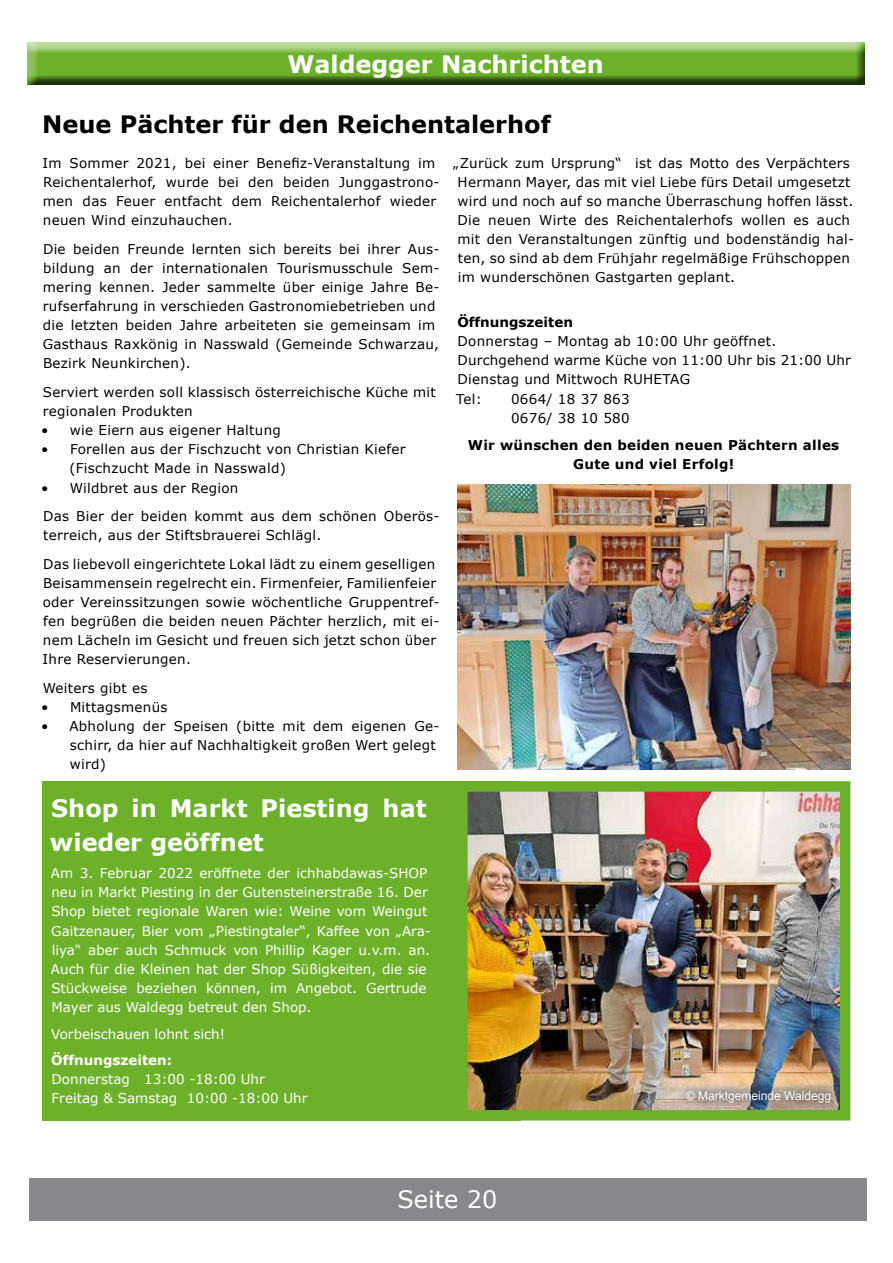
<style>
.page{position:relative;width:893px;height:1263px;background:#fff}
.page>*{position:absolute;margin:0;border:0;box-sizing:border-box;transform-origin:0 0}
.t1{font:700 24px/34px "Verdana";color:#fff}
.t2{font:700 24px "Verdana";color:#000}
.t3{font:24px "Verdana";color:#fff}
.t4{font:13.5px/19.2px "Verdana";letter-spacing:.02em;color:#000}
.t5{font:13.5px/19.2px "Verdana";color:#fff}
.t6{font:700 13.5px/19.2px "Verdana";letter-spacing:.02em;color:#000;text-align:center}
.t7{font:700 13.5px "Verdana";color:#fff}
.t8{font:700 13.5px "Verdana";color:#000}
.t9{font:12px "Arial";color:#fff}
</style>
<div class="page">
<div style="left:29px;top:1178px;width:837px;height:42px;background:#88888a"></div>
<div style="left:27px;top:42px;width:841px;height:43px;background:#000;opacity:.75"></div>
<div style="left:387px;top:781px;width:134px;height:339px;background:#6db12b"></div>
<img style="left:457px;top:484px;width:393px;height:286px">
<div style="left:43px;top:781px;width:393px;height:339px;background:#6db12b"></div>
<img style="left:452px;top:781px;width:399px;height:340px">
<img style="left:677px;top:1081px;width:163px;height:30px">
<h1 class="t1" style="left:287px;top:47px;width:318px">Waldegger Nachrichten</h1>
<h1 class="t2" style="left:42px;top:109px;width:510px">Neue Pächter für den Reichentalerhof</h1>
<p class="t4" style="left:43px;top:153px;width:398px">Im Sommer 2021, bei einer Benefiz-Veranstaltung im Reichentalerhof, wurde bei den beiden Junggastrono&shy;men das Feuer entfacht dem Reichentalerhof wieder neuen Wind einzuhauchen.</p>
<p class="t4" style="left:43px;top:239px;width:398px">Die beiden Freunde lernten sich bereits bei ihrer Aus&shy;bildung an der internationalen Tourismusschule Sem&shy;mering kennen. Jeder sammelte über einige Jahre Be&shy;rufserfahrung in verschieden Gastronomiebetrieben und die letzten beiden Jahre arbeiteten sie gemeinsam im Gasthaus Raxkönig in Nasswald (Gemeinde Schwarzau, Bezirk Neunkirchen).</p>
<p class="t4" style="left:43px;top:383px;width:395px">Serviert werden soll klassisch österreichische Küche mit regionalen Produkten</p>
<p class="t4" style="left:41px;top:421px;width:241px">• wie Eiern aus eigener Haltung</p>
<p class="t4" style="left:70px;top:440px;width:338px;text-indent:-28px">• Forellen aus der Fischzucht von Christian Kiefer (Fischzucht Made in Nasswald)</p>
<p class="t4" style="left:41px;top:474px;width:400px;line-height:28.5px">• Wildbret aus der Region<br>Das Bier der beiden kommt aus dem schönen Oberös-</p>
<p class="t4" style="left:43px;top:521px;width:394px;line-height:28.5px">terreich, aus der Stiftsbrauerei Schlägl.<br>Das liebevoll eingerichtete Lokal lädt zu einem geselligen</p>
<p class="t4" style="left:43px;top:573px;width:398px">Beisammensein regelrecht ein. Firmenfeier, Familienfeier oder Vereinssitzungen sowie wöchentliche Gruppentref&shy;fen begrüßen die beiden neuen Pächter herzlich, mit ei&shy;nem Lächeln im Gesicht und freuen sich jetzt schon über Ihre Reservierungen.</p>
<p class="t4" style="left:43px;top:678px;width:106px">Weiters gibt es</p>
<p class="t4" style="left:41px;top:698px;width:128px">• Mittagsmenüs</p>
<p class="t4" style="left:70px;top:717px;width:371px;text-indent:-29px">• Abholung der Speisen (bitte mit dem eigenen Ge&shy;schirr, da hier auf Nachhaltigkeit großen Wert gelegt wird)</p>
<h1 class="t1" style="left:50px;top:791px;width:378px">Shop in Markt Piesting hat wieder geöffnet</h1>
<p class="t5" style="left:51px;top:864px;width:382px">Am 3. Februar 2022 eröffnete der ichhabdawas-SHOP neu in Markt Piesting in der Gutensteinerstraße 16. Der Shop bietet regionale Waren wie: Weine vom Weingut Gaitzenauer, Bier vom „Piestingtaler“, Kaffee von „Ara&shy;liya“ aber auch Schmuck von Phillip Kager u.v.m. an.<br>Auch für die Kleinen hat der Shop Süßigkeiten, die sie Stückweise beziehen können, im Angebot. Gertrude Mayer aus Waldegg betreut den Shop.</p>
<p class="t5" style="left:51px;top:1025px;width:175px">Vorbeischauen lohnt sich!</p>
<p class="t7" style="left:51px;top:1051px;width:122px">Öffnungszeiten:</p>
<p class="t5" style="left:52px;top:1069px;width:258px">Donnerstag 13:00 -18:00 Uhr<br>Freitag &amp; Samstag 10:00 -18:00 Uhr</p>
<p class="t4" style="left:457px;top:153px;width:398px;text-indent:-4px">„Zurück zum Ursprung“ ist das Motto des Verpächters Hermann Mayer, das mit viel Liebe fürs Detail umgesetzt wird und noch auf so manche Überraschung hoffen lässt.<br>Die neuen Wirte des Reichentalerhofs wollen es auch mit den Veranstaltungen zünftig und bodenständig hal&shy;ten, so sind ab dem Frühjahr regelmäßige Frühschoppen im wunderschönen Gastgarten geplant.</p>
<p class="t8" style="left:457px;top:313px;width:117px">Öffnungszeiten</p>
<p class="t4" style="left:456px;top:332px;width:396px">Donnerstag – Montag ab 10:00 Uhr geöffnet.<br>Durchgehend warme Küche von 11:00 Uhr bis 21:00 Uhr<br>Dienstag und Mittwoch RUHETAG<br>Tel:</p>
<p class="t4" style="left:511px;top:389px;width:120px">0664/ 18 37 863<br>0676/ 38 10 580</p>
<p class="t6" style="left:468px;top:435px;width:373px">Wir wünschen den beiden neuen Pächtern alles<br>Gute und viel Erfolg!</p>
<p class="t9" style="left:686px;top:1087px;width:147px">© Marktgemeinde Waldegg</p>
<h1 class="t3" style="left:397px;top:1184px;width:102px">Seite 20</h1>
</div>
